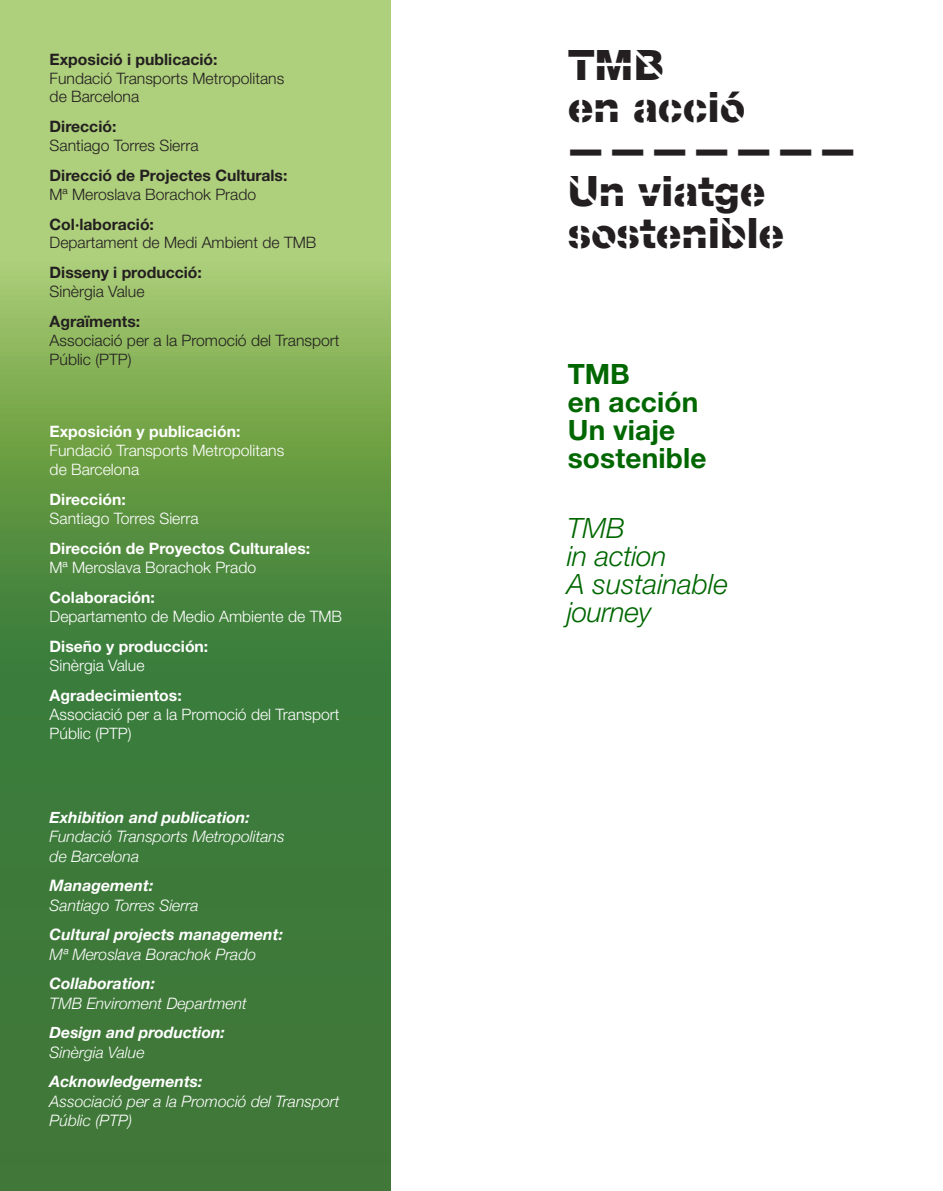
<style>
.page{position:relative;width:943px;height:1191px;background:#fff}
.page>*{position:absolute;margin:0;border:0;box-sizing:border-box;transform-origin:0 0}
.t1{font:700 42px/42px "Helvetica TMB";letter-spacing:-.005em;color:#231f20}
.t2{font:italic 300 28px/28px "Helvetica Neue LT Std";letter-spacing:-.01em;color:#006700}
.t3{font:700 28px/28px "Helvetica Neue LT Std";letter-spacing:.005em;color:#006700}
.t4{font:300 15.75px/19.2px "Helvetica Neue LT Std";color:#fff}
.t5{font:italic 300 15.75px/19.2px "Helvetica Neue";color:#fff}
.t6{font:300 15.75px/18.9px "Helvetica Neue LT Std";color:#231f20}
.t7{font:700 15.75px/19.2px "Helvetica Neue LT Std";color:#fff}
.t8{font:700 15.75px/18.9px "Helvetica Neue LT Std";color:#231f20}
.t9{font:italic 700 15.75px/19.2px "Helvetica Neue";color:#fff}
.s1{font-weight:700}
.s2{font-weight:300}
</style>
<div class="page">
<svg style="left:0;top:0;width:391px;height:1191px;background:#66994e"></svg>
<p class="t6" style="left:50px;top:49px;width:236px"><span class="s1">Exposició i publicació:<br></span>Fundació Transports Metropolitans de Barcelona</p>
<p class="t6" style="left:50px;top:117px;width:150px"><span class="s1">Direcció:<br></span>Santiago Torres Sierra</p>
<p class="t8" style="left:50px;top:165px;width:239px">Direcció de Projectes Culturals:<br><span class="s2">Mª Meroslava Borachok Prado</span></p>
<p class="t6" style="left:50px;top:214px;width:268px"><span class="s1">Col·laboració:<br></span>Departament de Medi Ambient de TMB</p>
<p class="t8" style="left:50px;top:263px;width:154px">Disseny i producció:<br><span class="s2">Sinèrgia Value</span></p>
<p class="t6" style="left:50px;top:311px;width:291px"><span class="s1">Agraïments:<br></span>Associació per a la Promoció del Transport<br>Públic (PTP)</p>
<p class="t4" style="left:50px;top:421px;width:236px"><span class="s1">Exposición y publicación:<br></span>Fundació Transports Metropolitans de Barcelona</p>
<p class="t4" style="left:50px;top:489px;width:150px"><span class="s1">Dirección:<br></span>Santiago Torres Sierra</p>
<p class="t7" style="left:50px;top:538px;width:262px">Dirección de Proyectos Culturales:<br><span class="s2">Mª Meroslava Borachok Prado</span></p>
<p class="t4" style="left:50px;top:587px;width:294px"><span class="s1">Colaboración:<br></span>Departamento de Medio Ambiente de TMB</p>
<p class="t7" style="left:50px;top:636px;width:160px">Diseño y producción:<br><span class="s2">Sinèrgia Value</span></p>
<p class="t4" style="left:50px;top:685px;width:291px"><span class="s1">Agradecimientos:<br></span>Associació per a la Promoció del Transport<br>Públic (PTP)</p>
<p class="t5" style="left:50px;top:807px;width:236px"><span class="s1">Exhibition and publication:<br></span>Fundació Transports Metropolitans de Barcelona</p>
<p class="t5" style="left:50px;top:875px;width:150px"><span class="s1">Management:<br></span>Santiago Torres Sierra</p>
<p class="t9" style="left:50px;top:925px;width:235px">Cultural projects management:<br><span class="s2">Mª Meroslava Borachok Prado</span></p>
<p class="t5" style="left:50px;top:973px;width:199px"><span class="s1">Collaboration:<br></span>TMB Enviroment Department</p>
<p class="t9" style="left:50px;top:1023px;width:177px">Design and production:<br><span class="s2">Sinèrgia Value</span></p>
<p class="t5" style="left:50px;top:1071px;width:291px"><span class="s1">Acknowledgements:<br></span>Associació per a la Promoció del Transport<br>Públic (PTP)</p>
<h1 class="t1" style="left:567px;top:44px;width:179px">TMB<br>en acció</h1>
<h1 class="t1" style="left:565px;top:128px;width:295px">———————</h1>
<h1 class="t1" style="left:567px;top:170px;width:218px">Un viatge sostenible</h1>
<h2 class="t3" style="left:567px;top:359px;width:140px">TMB<br>en acción<br>Un viaje sostenible</h2>
<h2 class="t2" style="left:567px;top:514px;width:162px">TMB<br>in action<br>A sustainable journey</h2>
</div>
